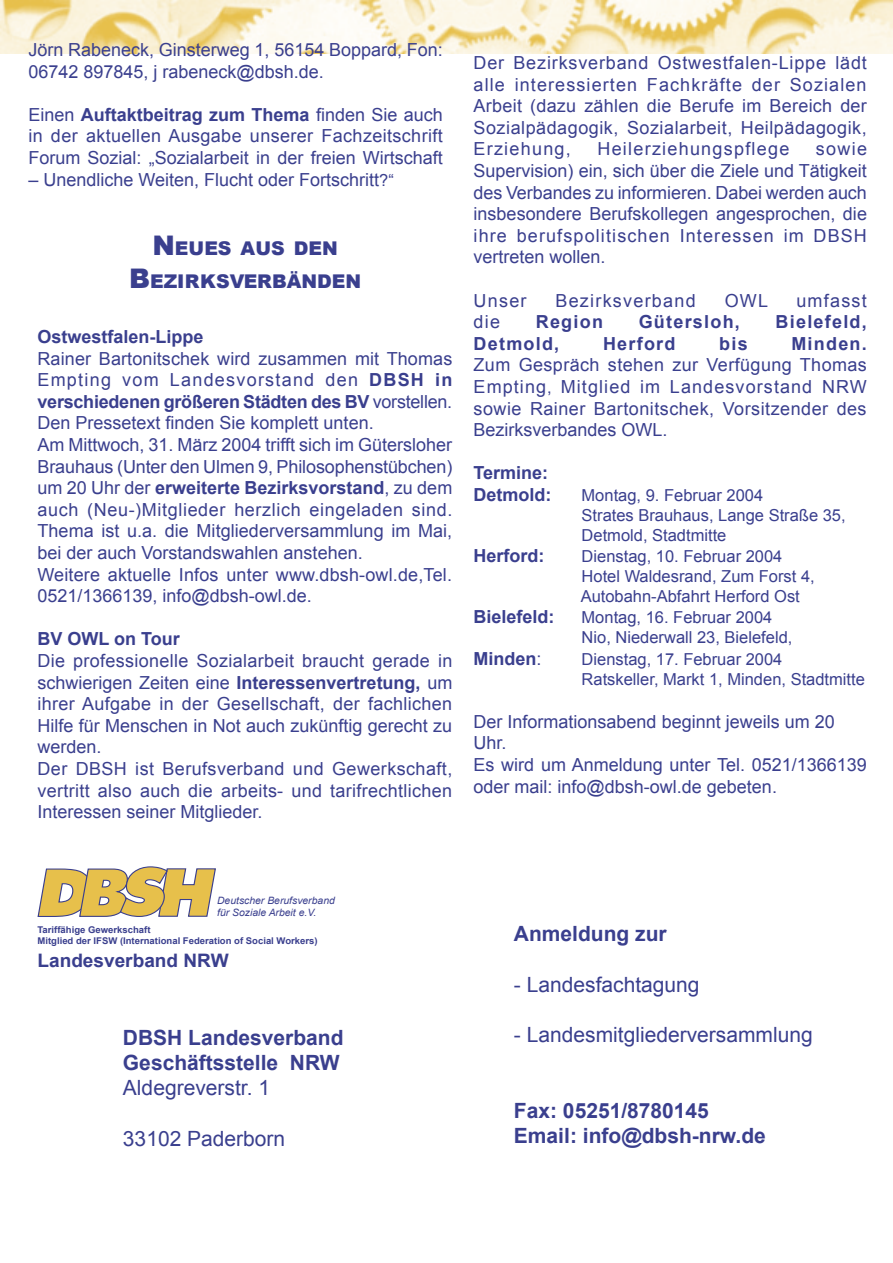
<style>
.page{position:relative;width:893px;height:1263px;background:#fff}
.page>*{position:absolute;margin:0;border:0;box-sizing:border-box;transform-origin:0 0}
.t1{font:700 21px "Arial";color:#3a3f8e}
.t2{font:21px "Arial";color:#3a3f8e}
.PageMaker-Standardeinstellungen_-_2{font:900 18.9px/32.4px "Arial";color:#3a3f8e;text-align:center}
.PageMaker-Standardeinstellungen_-_2-2{font:700 18.6px "Arial";color:#3a3f8e}
.t3{font:18px/21.6px "Arial";color:#3a3f8e;text-align:justify}
.heading_2{font:700 18px "Arial";color:#3a3f8e}
.t4{font:18px "Arial";letter-spacing:.07em;color:#3a3f8e}
.heading_2-2{font:700 18px "Arial";letter-spacing:.07em;color:#3a3f8e}
.t5{font:16.5px "Arial";color:#3a3f8e}
.PageMaker-Standardeinstellungen_-_2-3{font:italic 10.2px "Arial";color:#3a3f8e}
.PageMaker-Standardeinstellungen_-_2-4{font:700 9.3px "Arial";color:#3a3f8e}
.s1{font-weight:700}
.s2{font-size:16.5px}
.s3{font-size:27px}
.s4{font-weight:400}
</style>
<div class="page">
<img style="left:0;top:0;width:893px;height:54px">
<svg style="left:37px;top:866px;width:179px;height:51px"></svg>
<p class="t3" style="left:28px;top:39px;width:416px">Jörn Rabeneck, Ginsterweg 1, 56154 Boppard, Fon:<br>06742 897845, j rabeneck@dbsh.de.</p>
<p class="t3" style="left:28px;top:104px;width:416px">Einen <span class="s1">Auftaktbeitrag zum Thema</span> finden Sie auch in der aktuellen Ausgabe unserer Fachzeitschrift Forum Sozial: „Sozialarbeit in der freien Wirtschaft</p>
<p class="t3" style="left:28px;top:169px;width:367px">– Unendliche Weiten, Flucht oder Fortschritt<span class="s2">?“</span></p>
<p class="PageMaker-Standardeinstellungen_-_2" style="left:129px;top:232px;width:234px"><span class="s3">N</span>EUES AUS DEN<br><span class="s3">B</span>EZIRKSVERBÄNDEN</p>
<p class="heading_2" style="left:37px;top:325px;width:168px">Ostwestfalen-Lippe</p>
<p class="t3" style="left:37px;top:348px;width:416px">Rainer Bartonitschek wird zusammen mit Thomas Empting vom Landesvorstand den <span class="s1">DBSH in verschiedenen größeren Städten des BV</span> vorstellen.<br>Den Pressetext finden Sie komplett unten.</p>
<p class="t3" style="left:37px;top:434px;width:416px">Am Mittwoch, 31. März 2004 trifft sich im Gütersloher Brauhaus (Unter den Ulmen 9, Philosophenstübchen) um 20 Uhr der <span class="s1">erweiterte Bezirksvorstand</span>, zu dem auch (Neu-)Mitglieder herzlich eingeladen sind.<br>Thema ist u.a. die Mitgliederversammlung im Mai, bei der auch Vorstandswahlen anstehen.</p>
<p class="t3" style="left:37px;top:564px;width:416px">Weitere aktuelle Infos unter www.dbsh-owl.de,Tel.<br>0521/1366139, info@dbsh-owl.de.</p>
<p class="heading_2" style="left:37px;top:627px;width:144px">BV OWL on Tour</p>
<p class="t3" style="left:37px;top:650px;width:416px">Die professionelle Sozialarbeit braucht gerade in schwierigen Zeiten eine <span class="s1">Interessenvertretung,</span> um ihrer Aufgabe in der Gesellschaft, der fachlichen Hilfe für Menschen in Not auch zukünftig gerecht zu werden.</p>
<p class="t3" style="left:37px;top:758px;width:416px">Der DBSH ist Berufsverband und Gewerkschaft, vertritt also auch die arbeits- und tarifrechtlichen Interessen seiner Mitglieder.</p>
<p class="t3" style="left:474px;top:52px;width:395px">Der Bezirksverband Ostwestfalen-Lippe lädt alle interessierten Fachkräfte der Sozialen Arbeit (dazu zählen die Berufe im Bereich der Sozialpädagogik, Sozialarbeit, Heilpädagogik, Erziehung,</p>
<p class="t4" style="left:597px;top:137px;width:193px">Heilerziehungspflege</p>
<p class="t3" style="left:474px;top:138px;width:395px;text-indent:342px">sowie Supervision) ein, sich über die Ziele und Tätigkeit des Verbandes zu informieren. Dabei werden auch insbesondere Berufskollegen angesprochen, die ihre berufspolitischen Interessen im DBSH vertreten wollen.</p>
<p class="t3" style="left:474px;top:290px;width:55px">Unser</p>
<p class="t4" style="left:555px;top:288px;width:142px">Bezirksverband</p>
<p class="t3" style="left:725px;top:290px;width:45px">OWL</p>
<p class="t4" style="left:796px;top:288px;width:72px">umfasst</p>
<p class="t3" style="left:474px;top:311px;width:28px">die</p>
<p class="heading_2" style="left:536px;top:310px;width:69px">Region</p>
<p class="heading_2-2" style="left:639px;top:310px;width:103px">Gütersloh,</p>
<p class="heading_2-2" style="left:776px;top:310px;width:93px">Bielefeld,</p>
<p class="heading_2-2" style="left:474px;top:332px;width:87px">Detmold,</p>
<p class="heading_2-2" style="left:603px;top:332px;width:74px">Herford</p>
<p class="heading_2" style="left:719px;top:332px;width:30px">bis</p>
<p class="t3" style="left:474px;top:333px;width:395px;text-indent:318px"><span class="s1">Minden.<br></span>Zum Gespräch stehen zur Verfügung Thomas Empting<span class="s2">,</span> Mitglied im Landesvorstand NRW sowie Rainer Bartonitschek, Vorsitzender des Bezirksverbandes OWL.</p>
<p class="heading_2" style="left:474px;top:461px;width:76px">Termine:</p>
<p class="heading_2" style="left:474px;top:483px;width:79px">Detmold:</p>
<p class="t5" style="left:582px;top:484px;width:183px">Montag, 9. Februar 2004</p>
<p class="t5" style="left:582px;top:504px;width:266px">Strates Brauhaus, Lange Straße 35,</p>
<p class="t5" style="left:582px;top:524px;width:146px">Detmold, Stadtmitte</p>
<p class="heading_2" style="left:474px;top:544px;width:72px">Herford:</p>
<p class="t5" style="left:582px;top:546px;width:202px">Dienstag, 10. Februar 2004</p>
<p class="t5" style="left:582px;top:565px;width:235px">Hotel Waldesrand, Zum Forst 4,</p>
<p class="t5" style="left:581px;top:585px;width:221px">Autobahn-Abfahrt Herford Ost</p>
<p class="heading_2" style="left:474px;top:605px;width:83px">Bielefeld:</p>
<p class="t5" style="left:582px;top:607px;width:192px">Montag, 16. Februar 2004</p>
<p class="t5" style="left:582px;top:627px;width:212px">Nio, Niederwall 23, Bielefeld,</p>
<p class="heading_2" style="left:474px;top:647px;width:69px">Minden<span class="s4">:</span></p>
<p class="t5" style="left:582px;top:648px;width:202px">Dienstag, 17. Februar 2004</p>
<p class="t5" style="left:582px;top:668px;width:285px">Ratskeller, Markt 1, Minden, Stadtmitte</p>
<p class="t3" style="left:474px;top:711px;width:363px">Der Informationsabend beginnt jeweils um 20<br>Uhr.</p>
<p class="t3" style="left:474px;top:754px;width:395px">Es wird um Anmeldung unter Tel. 0521/1366139 oder mail: info@dbsh-owl.de gebeten.</p>
<p class="PageMaker-Standardeinstellungen_-_2-3" style="left:217px;top:893px;width:119px">Deutscher Berufsverband</p>
<p class="PageMaker-Standardeinstellungen_-_2-3" style="left:217px;top:905px;width:101px">für Soziale Arbeit e.V.</p>
<p class="PageMaker-Standardeinstellungen_-_2-4" style="left:37px;top:924px;width:115px">Tariffähige Gewerkschaft</p>
<p class="PageMaker-Standardeinstellungen_-_2-4" style="left:37px;top:935px;width:282px">Mitglied der IFSW (International Federation of Social Workers)</p>
<p class="PageMaker-Standardeinstellungen_-_2-2" style="left:37px;top:948px;width:193px">Landesverband NRW</p>
<p class="t1" style="left:123px;top:1024px;width:222px">DBSH Landesverband</p>
<p class="t1" style="left:123px;top:1049px;width:218px">Geschäftsstelle NRW</p>
<p class="t2" style="left:123px;top:1074px;width:149px">Aldegreverstr. 1</p>
<p class="t2" style="left:123px;top:1124px;width:164px">33102 Paderborn</p>
<p class="t1" style="left:514px;top:920px;width:154px">Anmeldung zur</p>
<p class="t2" style="left:514px;top:970px;width:187px">- Landesfachtagung</p>
<p class="t2" style="left:514px;top:1021px;width:300px">- Landesmitgliederversammlung</p>
<p class="t1" style="left:514px;top:1096px;width:196px">Fax: 05251/8780145</p>
<p class="t1" style="left:514px;top:1121px;width:253px">Email: info@dbsh-nrw.de</p>
</div>
